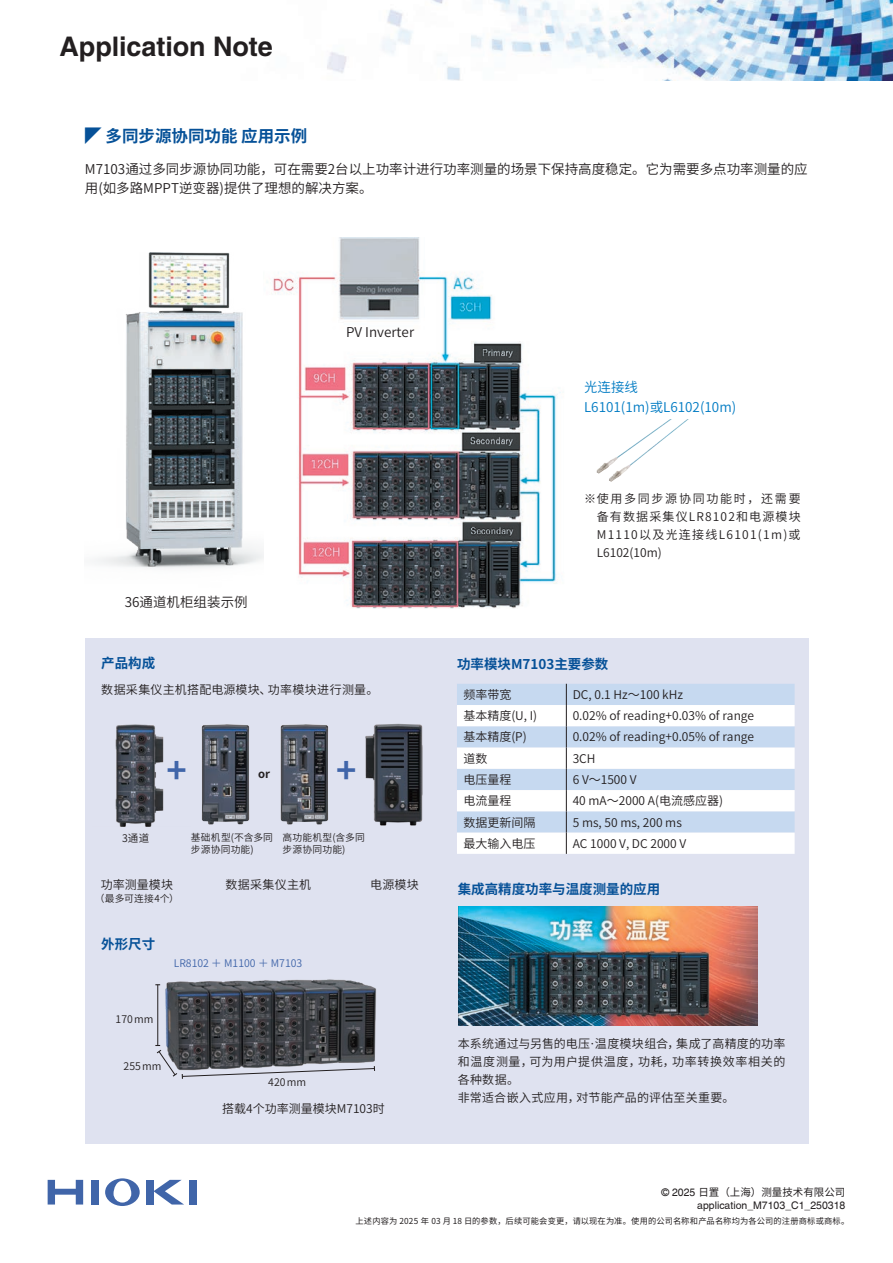
<style>
.page{position:relative;width:893px;height:1263px;background:#fff}
.page>*{position:absolute;margin:0;border:0;box-sizing:border-box;transform-origin:0 0}
.t1{font:700 34.5px "Source Han Sans CN";color:#4065a9}
.t2{font:700 27px "Helvetica LT Pro";letter-spacing:-.005em;color:#231f20}
.t3{font:700 16.5px "Source Han Sans CN";color:#065198}
.t4{font:13.5px/19.5px "Source Han Sans CN";color:#231f20}
.t5{font:700 13.5px "Source Han Sans CN";color:#065198}
.t6{font:13.5px "Source Han Sans CN";color:#007bc3}
.t7{font:12px/18px "Source Han Sans CN";color:#231f20;text-align:justify}
.t8{font:12px "Source Han Sans CN";letter-spacing:.025em;color:#231f20}
.t9{font:12px "Source Han Sans CN";letter-spacing:.02em;color:#231f20}
.t10{font:700 11.25px "Source Han Sans CN";color:#231f20}
.t11{font:10.5px "Helvetica";color:#231f20}
.t12{font:10.5px "Source Han Sans CN";color:#231f20}
.t13{font:10.5px "Source Han Sans CN";color:#231f20}
.t14{font:10.5px "Source Han Sans CN";color:#4065a9}
.t15{font:9.75px/12px "Source Han Sans CN";letter-spacing:.025em;color:#231f20}
.t16{font:8.25px "Source Han Sans CN";letter-spacing:.02em;color:#231f20}
.s1{font-family:"Helvetica"}
</style>
<div class="page">
<img style="left:327px;top:0;width:566px;height:81px">
<svg style="left:48px;top:1180px;width:35px;height:24px"></svg>
<div style="left:91px;top:1180px;width:8px;height:24px;background:#4065a9"></div>
<svg style="left:105px;top:1178px;width:35px;height:28px"></svg>
<div style="left:146px;top:1180px;width:7px;height:24px;background:#4065a9"></div>
<svg style="left:153px;top:1180px;width:30px;height:24px"></svg>
<div style="left:189px;top:1180px;width:7px;height:24px;background:#4065a9"></div>
<div style="left:85px;top:639px;width:723px;height:505px;background:#dfe2f0"></div>
<img style="left:267px;top:237px;width:294px;height:371px">
<img style="left:94px;top:252px;width:170px;height:317px">
<img style="left:281px;top:724px;width:47px;height:100px">
<img style="left:202px;top:724px;width:47px;height:100px">
<img style="left:115px;top:724px;width:49px;height:103px">
<img style="left:365px;top:723px;width:58px;height:103px">
<div style="left:457px;top:684px;width:338px;height:21px;background:#c6d9f0"></div>
<svg style="left:457px;top:705px;width:338px;height:149px;background:#e6eef8"></svg>
<svg style="left:566px;top:684px;width:1px;height:170px"></svg>
<img style="left:165px;top:979px;width:211px;height:92px">
<hr style="left:157px;top:985px;width:1px;height:60px;background:#231f20">
<svg style="left:155px;top:1045px;width:220px;height:34px"></svg>
<img style="left:458px;top:906px;width:300px;height:119px">
<img style="left:598px;top:419px;width:91px;height:63px">
<h2 class="t2" style="left:60px;top:30px;width:215px">Application Note</h2>
<p class="t3" style="left:85px;top:127px;width:223px">◤ 多同步源协同功能 应用示例</p>
<p class="t4" style="left:85px;top:159px;width:724px">M7103通过多同步源协同功能，可在需要2台以上功率计进行功率测量的场景下保持高度稳定。它为需要多点功率测量的应用(如多路MPPT逆变器)提供了理想的解决方案。</p>
<p class="t4" style="left:346px;top:322px;width:70px">PV Inverter</p>
<p class="t4" style="left:125px;top:593px;width:124px">36通道机柜组装示例</p>
<p class="t5" style="left:101px;top:655px;width:55px">产品构成</p>
<p class="t8" style="left:101px;top:683px;width:279px">数据采集仪主机搭配电源模块、功率模块进行测量。</p>
<p class="t1" style="left:167px;top:751px;width:22px">+</p>
<p class="t10" style="left:258px;top:767px;width:13px">or</p>
<p class="t1" style="left:336px;top:751px;width:22px">+</p>
<p class="t13" style="left:122px;top:832px;width:29px">3通道</p>
<p class="t15" style="left:191px;top:831px;width:84px">基础机型(不含多同步源协同功能)</p>
<p class="t15" style="left:283px;top:831px;width:84px">高功能机型(含多同步源协同功能)</p>
<p class="t7" style="left:101px;top:875px;width:74px">功率测量模块</p>
<p class="t8" style="left:225px;top:877px;width:87px">数据采集仪主机</p>
<p class="t15" style="left:95px;top:892px;width:85px">（最多可连接4个）</p>
<p class="t5" style="left:101px;top:936px;width:55px">外形尺寸</p>
<p class="t14" style="left:174px;top:957px;width:130px">LR8102 ＋ M1100 ＋ M7103</p>
<p class="t13" style="left:116px;top:1013px;width:39px">170mm</p>
<p class="t13" style="left:124px;top:1061px;width:39px">255mm</p>
<p class="t13" style="left:268px;top:1076px;width:39px">420mm</p>
<p class="t7" style="left:370px;top:875px;width:50px">电源模块</p>
<p class="t7" style="left:222px;top:1100px;width:164px">搭载4个功率测量模块M7103时</p>
<p class="t6" style="left:584px;top:380px;width:55px">光连接线</p>
<p class="t6" style="left:584px;top:399px;width:154px">L6101(1m)或L6102(10m)</p>
<p class="t7" style="left:597px;top:490px;width:205px;text-indent:-13px">※使用多同步源协同功能时，还需要备有数据采集仪LR8102和电源模块M1110以及光连接线L6101(1m)或L6102(10m)</p>
<p class="t5" style="left:457px;top:657px;width:153px">功率模块M7103主要参数</p>
<p class="t7" style="left:463px;top:686px;width:49px">频率带宽</p>
<p class="t7" style="left:573px;top:686px;width:112px">DC, 0.1 Hz～100 kHz</p>
<p class="t7" style="left:463px;top:707px;width:75px">基本精度(U, I)</p>
<p class="t7" style="left:573px;top:707px;width:183px">0.02% of reading+0.03% of range</p>
<p class="t7" style="left:463px;top:728px;width:65px">基本精度(P)</p>
<p class="t7" style="left:573px;top:728px;width:183px">0.02% of reading+0.05% of range</p>
<p class="t7" style="left:463px;top:750px;width:25px">道数</p>
<p class="t7" style="left:573px;top:750px;width:24px">3CH</p>
<p class="t7" style="left:463px;top:771px;width:49px">电压量程</p>
<p class="t7" style="left:573px;top:771px;width:65px">6 V～1500 V</p>
<p class="t7" style="left:463px;top:792px;width:49px">电流量程</p>
<p class="t7" style="left:573px;top:792px;width:152px">40 mA～2000 A(电流感应器)</p>
<p class="t7" style="left:463px;top:813px;width:73px">数据更新间隔</p>
<p class="t7" style="left:573px;top:813px;width:111px">5 ms, 50 ms, 200 ms</p>
<p class="t7" style="left:463px;top:835px;width:73px">最大输入电压</p>
<p class="t7" style="left:573px;top:835px;width:115px">AC 1000 V, DC 2000 V</p>
<p class="t5" style="left:458px;top:881px;width:204px">集成高精度功率与温度测量的应用</p>
<p class="t7" style="left:458px;top:1035px;width:329px">本系统通过与另售的电压·温度模块组合，集成了高精度的功率和温度测量，可为用户提供温度，功耗，功率转换效率相关的各种数据。</p>
<p class="t9" style="left:458px;top:1091px;width:278px">非常适合嵌入式应用，对节能产品的评估至关重要。</p>
<p class="t12" style="left:661px;top:1186px;width:185px"><span class="s1">© 2025</span> 日置（上海）测量技术有限公司</p>
<p class="t11" style="left:697px;top:1199px;width:150px">application_M7103_C1_250318</p>
<p class="t16" style="left:355px;top:1216px;width:496px">上述内容为 2025 年 03 月 18 日的参数，后续可能会变更，请以现在为准。使用的公司名称和产品名称均为各公司的注册商标或商标。</p>
</div>
